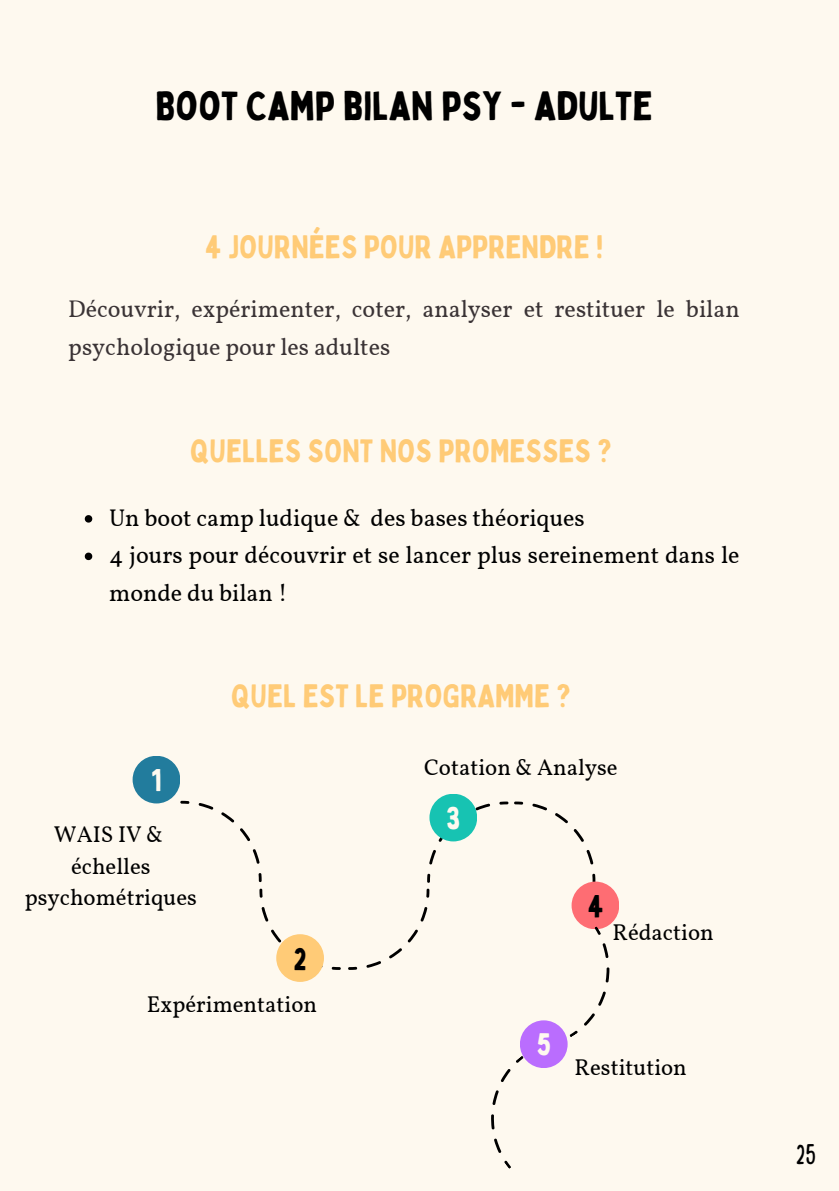
<style>
.page{position:relative;width:839px;height:1191px;background:#fff}
.page>*{position:absolute;margin:0;border:0;box-sizing:border-box;transform-origin:0 0}
.t1{font:40px "Bobby Jones";color:#000}
.t2{font:32px "Bobby Jones";color:#ffcb77}
.t3{font:31px "Bobby Jones";color:#fef9ef}
.t4{font:31px "Bobby Jones";color:#000}
.t5{font:condensed 28px "Bobby Jones Soft";color:#000}
.t6{font:24px/37.6px "Vollkorn";color:#000}
.t7{font:24px/37.6px "Vollkorn";color:#3a3335}
.t8{font:22.8px/31.8px "Vollkorn";color:#000;text-align:center}
</style>
<div class="page">
<div style="left:0;top:0;width:838px;height:1191px;background:#fef9ef"></div>
<svg style="left:85px;top:515px;width:7px;height:8px"></svg>
<svg style="left:85px;top:553px;width:7px;height:7px"></svg>
<svg style="left:180px;top:801px;width:9px;height:3px"></svg>
<svg style="left:199px;top:803px;width:60px;height:61px"></svg>
<svg style="left:258px;top:873px;width:4px;height:9px"></svg>
<svg style="left:514px;top:802px;width:9px;height:3px"></svg>
<svg style="left:532px;top:804px;width:61px;height:61px"></svg>
<svg style="left:592px;top:874px;width:3px;height:8px"></svg>
<svg style="left:427px;top:874px;width:3px;height:9px"></svg>
<svg style="left:429px;top:804px;width:61px;height:60px"></svg>
<svg style="left:499px;top:802px;width:9px;height:3px"></svg>
<svg style="left:332px;top:967px;width:9px;height:3px"></svg>
<svg style="left:261px;top:907px;width:60px;height:60px"></svg>
<svg style="left:259px;top:889px;width:3px;height:9px"></svg>
<svg style="left:426px;top:889px;width:3px;height:9px"></svg>
<svg style="left:366px;top:907px;width:61px;height:61px"></svg>
<svg style="left:348px;top:967px;width:9px;height:3px"></svg>
<div style="left:133px;top:756px;width:47px;height:47px;background:#227c9d;border-radius:50%"></div>
<div style="left:276px;top:934px;width:48px;height:48px;background:#ffcb77;border-radius:50%"></div>
<div style="left:429px;top:794px;width:48px;height:47px;background:#17c3b2;border-radius:50%"></div>
<div style="left:571px;top:882px;width:48px;height:47px;background:#fe6d73;border-radius:50%"></div>
<svg style="left:594px;top:926px;width:7px;height:9px"></svg>
<svg style="left:554px;top:943px;width:56px;height:94px"></svg>
<div style="left:520px;top:1020px;width:47px;height:48px;background:#ba6dfe;border-radius:50%"></div>
<svg style="left:504px;top:1160px;width:7px;height:9px"></svg>
<svg style="left:491px;top:1056px;width:50px;height:97px"></svg>
<h1 class="t1" style="left:155px;top:81px;width:498px">BOOT CAMP BILAN PSY - ADULTE</h1>
<h2 class="t2" style="left:205px;top:227px;width:400px">4 JOURNÉES POUR APPRENDRE !</h2>
<p class="t7" style="left:68px;top:292px;width:673px">Découvrir, expérimenter, coter, analyser et restituer le bilan psychologique pour les adultes</p>
<h2 class="t2" style="left:190px;top:431px;width:423px">QUELLES SONT NOS PROMESSES ?</h2>
<p class="t6" style="left:109px;top:501px;width:632px">Un boot camp ludique &amp; des bases théoriques<br>4 jours pour découvrir et se lancer plus sereinement dans le monde du bilan !</p>
<p class="t3" style="left:151px;top:761px;width:12px">1</p>
<p class="t8" style="left:25px;top:820px;width:174px">WAIS IV &amp; échelles psychométriques</p>
<h2 class="t2" style="left:231px;top:676px;width:341px">QUEL EST LE PROGRAMME ?</h2>
<p class="t8" style="left:424px;top:753px;width:195px">Cotation &amp; Analyse</p>
<p class="t3" style="left:446px;top:799px;width:16px">3</p>
<p class="t4" style="left:587px;top:887px;width:18px">4</p>
<p class="t8" style="left:612px;top:918px;width:103px">Rédaction</p>
<p class="t4" style="left:293px;top:939px;width:15px">2</p>
<p class="t8" style="left:147px;top:991px;width:172px">Expérimentation</p>
<p class="t3" style="left:536px;top:1025px;width:16px">5</p>
<p class="t8" style="left:574px;top:1053px;width:114px">Restitution</p>
<p class="t5" style="left:795px;top:1136px;width:22px">25</p>
</div>
